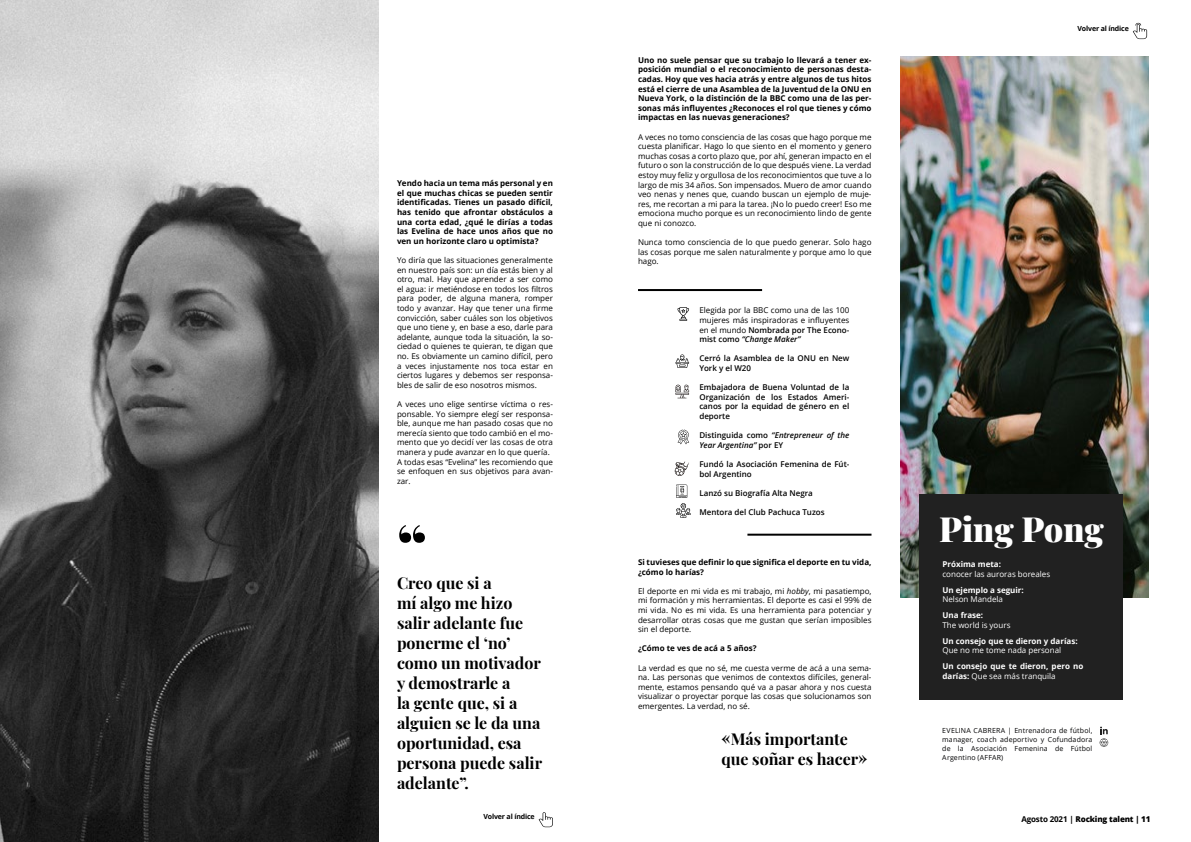
<style>
.page{position:relative;width:1191px;height:842px;background:#fff}
.page>*{position:absolute;margin:0;border:0;box-sizing:border-box;transform-origin:0 0}
.t1{font:900 60px "Playfair Display";color:#000}
.t2{font:900 34px "Playfair Display";color:#fff}
.t3{font:700 16px/20px "Playfair Display";color:#000}
.t4{font:8px/9.6px "Open Sans";color:#000;text-align:justify}
.t5{font:700 8px/9.6px "Open Sans";color:#000;text-align:justify}
.t6{font:600 8px/9.6px "Open Sans";color:#000}
.t7{font:700 8px/10px "Open Sans";color:#fff}
.t8{font:8px "Open Sans";color:#fff}
.t9{font:italic 600 8px/9.6px "Open Sans";color:#000}
.t10{font:800 8px "Open Sans";letter-spacing:-.02em;color:#000}
.t11{font:7px/9px "Open Sans";letter-spacing:.02em;color:#020203;text-align:justify}
.t12{font:700 7px "Open Sans";letter-spacing:-.02em;color:#000}
.s1{font-weight:600}
.s2{font-weight:600;font-style:italic}
.s3{font-style:normal}
.s4{font-style:italic}
.s5{font-weight:400}
.s6{font-weight:700}
</style>
<div class="page">
<img style="left:0;top:0;width:378px;height:842px">
<img style="left:900px;top:57px;width:248px;height:540px">
<svg style="left:677px;top:430px;width:12px;height:14px"></svg>
<svg style="left:675px;top:385px;width:14px;height:14px"></svg>
<svg style="left:677px;top:307px;width:12px;height:14px"></svg>
<svg style="left:675px;top:354px;width:14px;height:14px"></svg>
<svg style="left:675px;top:462px;width:14px;height:14px"></svg>
<svg style="left:676px;top:485px;width:15px;height:33px"></svg>
<hr style="left:638px;top:289px;width:124px;height:2px;background:#000">
<hr style="left:747px;top:534px;width:124px;height:2px;background:#000">
<div style="left:919px;top:495px;width:204px;height:205px;background:#212121"></div>
<svg style="left:1099px;top:726px;width:9px;height:21px"></svg>
<svg style="left:1132px;top:23px;width:15px;height:16px"></svg>
<svg style="left:538px;top:812px;width:15px;height:15px"></svg>
<p class="t5" style="left:397px;top:178px;width:157px">Yendo hacia un tema más personal y en el que muchas chicas se pueden sentir identificadas. Tienes un pasado difícil, has tenido que afrontar obstáculos a una corta edad, ¿qué le dirías a todas las Evelina de hace unos años que no ven un horizonte claro u optimista?</p>
<p class="t4" style="left:397px;top:255px;width:157px">Yo diría que las situaciones generalmente en nuestro país son: un día estás bien y al otro, mal. Hay que aprender a ser como el agua: ir metiéndose en todos los filtros para poder, de alguna manera, romper todo y avanzar. Hay que tener una firme convicción, saber cuáles son los objetivos que uno tiene y, en base a eso, darle para adelante, aunque toda la situación, la so&shy;ciedad o quienes te quieran, te digan que no. Es obviamente un camino difícil, pero a veces injustamente nos toca estar en ciertos lugares y debemos ser responsa&shy;bles de salir de eso nosotros mismos.</p>
<p class="t4" style="left:397px;top:399px;width:157px;text-align:left">A veces uno elige sentirse víctima o res&shy;ponsable. Yo siempre elegí ser responsa&shy;ble, aunque me han pasado cosas que no merecía siento que todo cambió en el mo&shy;mento que yo decidí ver las cosas de otra manera y pude avanzar en lo que quería.<br>A todas esas “Evelina” les recomiendo que se enfoquen en sus objetivos para avan&shy;zar.</p>
<h1 class="t1" style="left:397px;top:499px;width:31px">“</h1>
<h3 class="t3" style="left:397px;top:571px;width:147px">Creo que si a<br>mí algo me hizo salir adelante fue ponerme el ‘no’ como un motivador y demostrarle a<br>la gente que, si a alguien se le da una oportunidad, esa persona puede salir adelante”.</h3>
<p class="t12" style="left:483px;top:811px;width:53px">Volver al índice</p>
<p class="t5" style="left:638px;top:55px;width:235px">Uno no suele pensar que su trabajo lo llevará a tener ex&shy;posición mundial o el reconocimiento de personas desta&shy;cadas. Hoy que ves hacia atrás y entre algunos de tus hitos está el cierre de una Asamblea de la Juventud de la ONU en Nueva York, o la distinción de la BBC como una de las per&shy;sonas más influyentes ¿Reconoces el rol que tienes y cómo impactas en las nuevas generaciones?</p>
<p class="t4" style="left:638px;top:132px;width:235px">A veces no tomo consciencia de las cosas que hago porque me cuesta planificar. Hago lo que siento en el momento y genero muchas cosas a corto plazo que, por ahí, generan impacto en el futuro o son la construcción de lo que después viene. La verdad estoy muy feliz y orgullosa de los reconocimientos que tuve a lo largo de mis 34 años. Son impensados. Muero de amor cuando veo nenas y nenes que, cuando buscan un ejemplo de muje&shy;res, me recortan a mi para la tarea. ¡No lo puedo creer! Eso me emociona mucho porque es un reconocimiento lindo de gente que ni conozco.</p>
<p class="t4" style="left:638px;top:237px;width:235px">Nunca tomo consciencia de lo que puedo generar. Solo hago las cosas porque me salen naturalmente y porque amo lo que hago.</p>
<p class="t4" style="left:699px;top:305px;width:152px">Elegida por la BBC como una de las 100 mujeres más inspiradoras e influyentes en el mundo <span class="s1">Nombrada por The Econo&shy;mist como</span> <span class="s2">“Change Maker”</span></p>
<p class="t6" style="left:699px;top:353px;width:151px">Cerró la Asamblea de la ONU en New<br>York y el W20</p>
<p class="t6" style="left:699px;top:382px;width:152px;text-align:justify">Embajadora de Buena Voluntad de la Organización de los Estados Ameri&shy;canos por la equidad de género en el deporte</p>
<p class="t9" style="left:699px;top:430px;width:152px"><span class="s3">Distinguida como</span> “Entrepreneur of the<br>Year Argentina” <span class="s3">por EY</span></p>
<p class="t6" style="left:699px;top:459px;width:152px">Fundó la Asociación Femenina de Fút&shy;bol Argentino</p>
<p class="t6" style="left:699px;top:488px;width:115px">Lanzó su Biografía Alta Negra</p>
<p class="t6" style="left:699px;top:507px;width:127px">Mentora del Club Pachuca Tuzos</p>
<p class="t5" style="left:638px;top:557px;width:235px">Si tuvieses que definir lo que significa el deporte en tu vida, ¿cómo lo harías?</p>
<p class="t4" style="left:638px;top:586px;width:235px">El deporte en mi vida es mi trabajo, mi <span class="s4">hobby</span>, mi pasatiempo, mi formación y mis herramientas. El deporte es casi el 99% de mi vida. No es mi vida. Es una herramienta para potenciar y desarrollar otras cosas que me gustan que serían imposibles sin el deporte.</p>
<p class="t5" style="left:638px;top:643px;width:120px">¿Cómo te ves de acá a 5 años?</p>
<p class="t4" style="left:638px;top:663px;width:235px">La verdad es que no sé, me cuesta verme de acá a una sema&shy;na. Las personas que venimos de contextos difíciles, general&shy;mente, estamos pensando qué va a pasar ahora y nos cuesta visualizar o proyectar porque las cosas que solucionamos son emergentes. La verdad, no sé.</p>
<p class="t12" style="left:1077px;top:23px;width:53px">Volver al índice</p>
<h2 class="t2" style="left:939px;top:502px;width:166px">Ping Pong</h2>
<p class="t7" style="left:942px;top:559px;width:60px">Próxima meta:</p>
<p class="t8" style="left:942px;top:568px;width:109px">conocer las auroras boreales</p>
<p class="t7" style="left:942px;top:584px;width:83px">Un ejemplo a seguir:</p>
<p class="t8" style="left:942px;top:594px;width:62px">Nelson Mandela</p>
<p class="t7" style="left:942px;top:610px;width:42px">Una frase:</p>
<p class="t8" style="left:942px;top:619px;width:70px">The world is yours</p>
<p class="t7" style="left:942px;top:636px;width:137px">Un consejo que te dieron y darías:</p>
<p class="t8" style="left:942px;top:645px;width:120px">Que no me tome nada personal</p>
<p class="t7" style="left:942px;top:661px;width:142px">Un consejo que te dieron, pero no darías: <span class="s5">Que sea más tranquila</span></p>
<h3 class="t3" style="left:721px;top:728px;width:147px">«Más importante que soñar es hacer»</h3>
<p class="t11" style="left:942px;top:726px;width:152px">EVELINA CABRERA | Entrenadora de fútbol, manager, coach adeportivo y Cofundadora de la Asociación Femenina de Fútbol Argentino (AFFAR)</p>
<p class="t10" style="left:1021px;top:813px;width:131px"><span class="s6">Agosto 2021 |</span> Rocking talent | 11</p>
</div>
